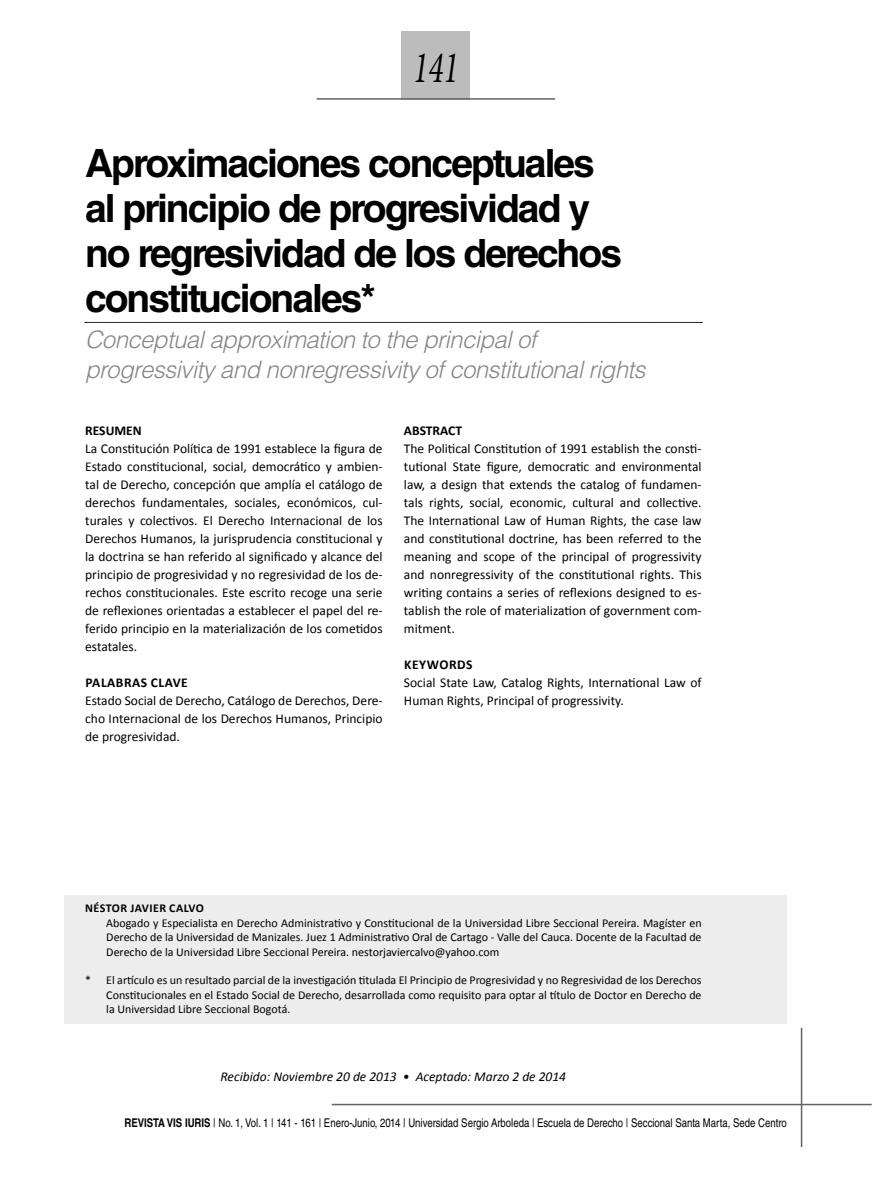
<style>
.page{position:relative;width:893px;height:1191px;background:#fff}
.page>*{position:absolute;margin:0;border:0;box-sizing:border-box;transform-origin:0 0}
.t1{font:italic 45px "Minion Pro";color:#000;scale:.7 1}
.t2{font:700 39px/45px "Helvetica LT Std";letter-spacing:-.05em;color:#000}
.t3{font:italic 300 24px/30px "Helvetica LT Std";letter-spacing:-.025em;color:#878787}
.t4{font:13.5px/18px "Calibri";color:#000;text-align:justify}
.t5{font:italic 13.5px "Calibri";color:#000}
.t6{font:700 13.5px "Calibri";letter-spacing:.025em;color:#000}
.t7{font:700 13.5px "Calibri";color:#000}
.t8{font:12px/14.4px "Calibri";color:#000;text-align:justify}
.t9{font:12px "Helvetica LT Std";color:#000;scale:.8 1}
.t10{font:700 12px "Calibri";letter-spacing:.035em;color:#000}
.s1{font-weight:700}
</style>
<div class="page">
<hr style="left:801px;top:1027px;width:1px;height:120px;background:#636362">
<hr style="left:332px;top:1103px;width:540px;height:2px;background:#636362">
<div style="left:401px;top:31px;width:69px;height:69px;background:#bcbcbc"></div>
<hr style="left:317px;top:98px;width:238px;height:2px;background:#636362">
<svg style="left:85px;top:322px;width:617px;height:1px"></svg>
<div style="left:64px;top:895px;width:723px;height:128px;background:#ededed"></div>
<h1 class="t1" style="left:413px;top:36px;width:66px">141</h1>
<h2 class="t2" style="left:85px;top:140px;width:538px">Aproximaciones conceptuales al principio de progresividad y no regresividad de los derechos constitucionales*</h2>
<h3 class="t3" style="left:85px;top:324px;width:562px">Conceptual approximation to the principal of progressivity and nonregressivity of constitutional rights</h3>
<p class="t7" style="left:85px;top:421px;width:58px">RESUMEN</p>
<p class="t4" style="left:85px;top:439px;width:299px">La Constitución Política de 1991 establece la figura de Estado constitucional, social, democrático y ambien&shy;tal de Derecho, concepción que amplía el catálogo de derechos fundamentales, sociales, económicos, cul&shy;turales y colectivos. El Derecho Internacional de los Derechos Humanos, la jurisprudencia constitucional y la doctrina se han referido al significado y alcance del principio de progresividad y no regresividad de los de&shy;rechos constitucionales. Este escrito recoge una serie de reflexiones orientadas a establecer el papel del re&shy;ferido principio en la materialización de los cometidos estatales.</p>
<p class="t6" style="left:85px;top:673px;width:104px">PALABRAS CLAVE</p>
<p class="t4" style="left:85px;top:691px;width:299px">Estado Social de Derecho, Catálogo de Derechos, Dere&shy;cho Internacional de los Derechos Humanos, Principio de progresividad.</p>
<p class="t7" style="left:404px;top:421px;width:60px">ABSTRACT</p>
<p class="t4" style="left:404px;top:439px;width:299px">The Political Constitution of 1991 establish the consti&shy;tutional State figure, democratic and environmental law, a design that extends the catalog of fundamen&shy;tals rights, social, economic, cultural and collective.<br>The International Law of Human Rights, the case law and constitutional doctrine, has been referred to the meaning and scope of the principal of progressivity and nonregressivity of the constitutional rights. This writing contains a series of reflexions designed to es&shy;tablish the role of materialization of government com&shy;mitment.</p>
<p class="t6" style="left:404px;top:655px;width:70px">KEYWORDS</p>
<p class="t4" style="left:404px;top:673px;width:299px">Social State Law, Catalog Rights, International Law of<br>Human Rights, Principal of progressivity.</p>
<p class="t10" style="left:85px;top:900px;width:120px">NÉSTOR JAVIER CALVO</p>
<p class="t8" style="left:106px;top:915px;width:597px">Abogado y Especialista en Derecho Administrativo y Constitucional de la Universidad Libre Seccional Pereira. Magíster en Derecho de la Universidad de Manizales. Juez 1 Administrativo Oral de Cartago - Valle del Cauca. Docente de la Facultad de Derecho de la Universidad Libre Seccional Pereira. nestorjaviercalvo@yahoo.com</p>
<p class="t8" style="left:106px;top:973px;width:597px;text-indent:-21px">* El artículo es un resultado parcial de la investigación titulada El Principio de Progresividad y no Regresividad de los Derechos Constitucionales en el Estado Social de Derecho, desarrollada como requisito para optar al título de Doctor en Derecho de la Universidad Libre Seccional Bogotá.</p>
<p class="t5" style="left:221px;top:1067px;width:347px">Recibido: Noviembre 20 de 2013 • Aceptado: Marzo 2 de 2014</p>
<p class="t9" style="left:124px;top:1116px;width:829px"><span class="s1">REVISTA VIS IURIS</span> | No. 1, Vol. 1 | 141 - 161 | Enero-Junio, 2014 | Universidad Sergio Arboleda | Escuela de Derecho | Seccional Santa Marta, Sede Centro</p>
</div>
